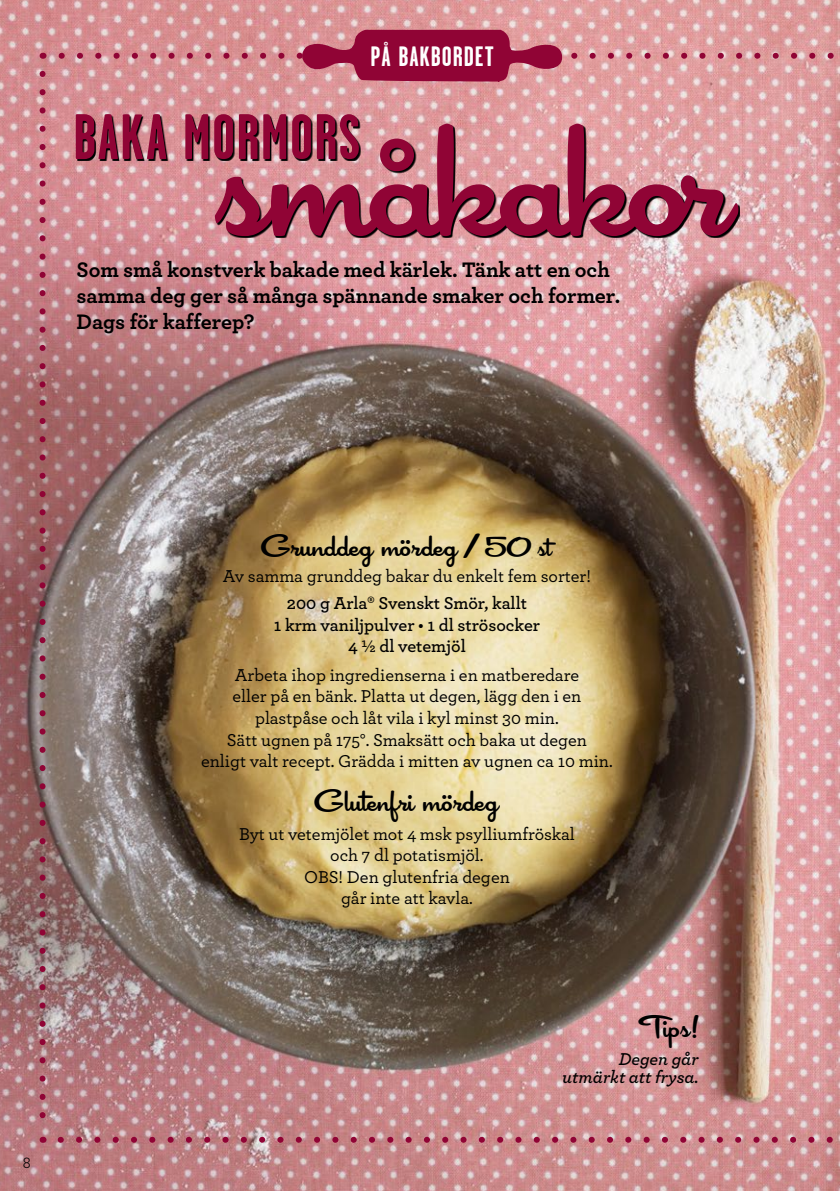
<style>
.page{position:relative;width:840px;height:1191px;background:#fff}
.page>*{position:absolute;margin:0;border:0;box-sizing:border-box;transform-origin:0 0}
.t1{font:175.8px "Cocktail Shaker";letter-spacing:-.03em;color:#900435}
.t2{font:700 64.2px "Garage Gothic";letter-spacing:.02em;color:#900435}
.t3{font:32px "Cocktail Shaker";letter-spacing:.01em;color:#000}
.t4{font:700 28px "Garage Gothic";letter-spacing:.03em;color:#fff}
.t5{font:700 22px/26px "Archer";color:#000}
.t6{font:500 18px/21.6px "Archer";color:#000;text-align:center}
.t7{font:600 18px/21.6px "Archer";color:#000;text-align:center}
.t8{font:italic 600 18px/18px "Archer";color:#000;text-align:right}
.t9{font:16.4px "Archer";color:#000}
.s1{font-size:28px}
</style>
<div class="page">
<img style="left:0;top:0;width:839px;height:1191px">
<img style="left:40px;top:74px;width:6px;height:1056px">
<svg style="left:61px;top:1136px;width:779px;height:6px;background:#bc6e7b"></svg>
<svg style="left:52px;top:27px;width:788px;height:107px;background:#d28991"></svg>
<svg style="left:216px;top:125px;width:523px;height:113px;background:#926b6e"></svg>
<svg style="left:77px;top:115px;width:283px;height:46px;background:#684a4c"></svg>
<h3 class="t4" style="left:370px;top:39px;width:125px">PÅ BAKBORDET</h3>
<h2 class="t2" style="left:73px;top:97px;width:288px">BAKA MORMORS</h2>
<h1 class="t1" style="left:216px;top:80px;width:514px">småkakor</h1>
<p class="t5" style="left:77px;top:256px;width:545px">Som små konstverk bakade med kärlek. Tänk att en och samma deg ger så många spännande smaker och former.<br>Dags för kafferep?</p>
<p class="t9" style="left:23px;top:1151px;width:9px">8</p>
<h3 class="t3" style="left:262px;top:528px;width:291px">Grunddeg mördeg / <span class="s1">50 st</span></h3>
<p class="t6" style="left:223px;top:564px;width:369px">Av samma grunddeg bakar du enkelt fem sorter!</p>
<p class="t7" style="left:274px;top:591px;width:268px">200 g Arla® Svenskt Smör, kallt<br>1 krm vaniljpulver • 1 dl strösocker<br>4 ½ dl vetemjöl</p>
<p class="t6" style="left:201px;top:663px;width:413px">Arbeta ihop ingredienserna i en matberedare<br>eller på en bänk. Platta ut degen, lägg den i en plastpåse och låt vila i kyl minst 30 min.<br>Sätt ugnen på 175°. Smaksätt och baka ut degen<br>enligt valt recept. Grädda i mitten av ugnen ca 10 min.</p>
<h3 class="t3" style="left:315px;top:782px;width:184px">Glutenfri mördeg</h3>
<p class="t6" style="left:239px;top:821px;width:337px">Byt ut vetemjölet mot 4 msk psylliumfröskal och 7 dl potatismjöl.<br>OBS! Den glutenfria degen<br>går inte att kavla.</p>
<h3 class="t3" style="left:639px;top:1009px;width:60px">Tips!</h3>
<p class="t8" style="left:561px;top:1049px;width:138px">Degen går utmärkt att frysa.</p>
</div>
